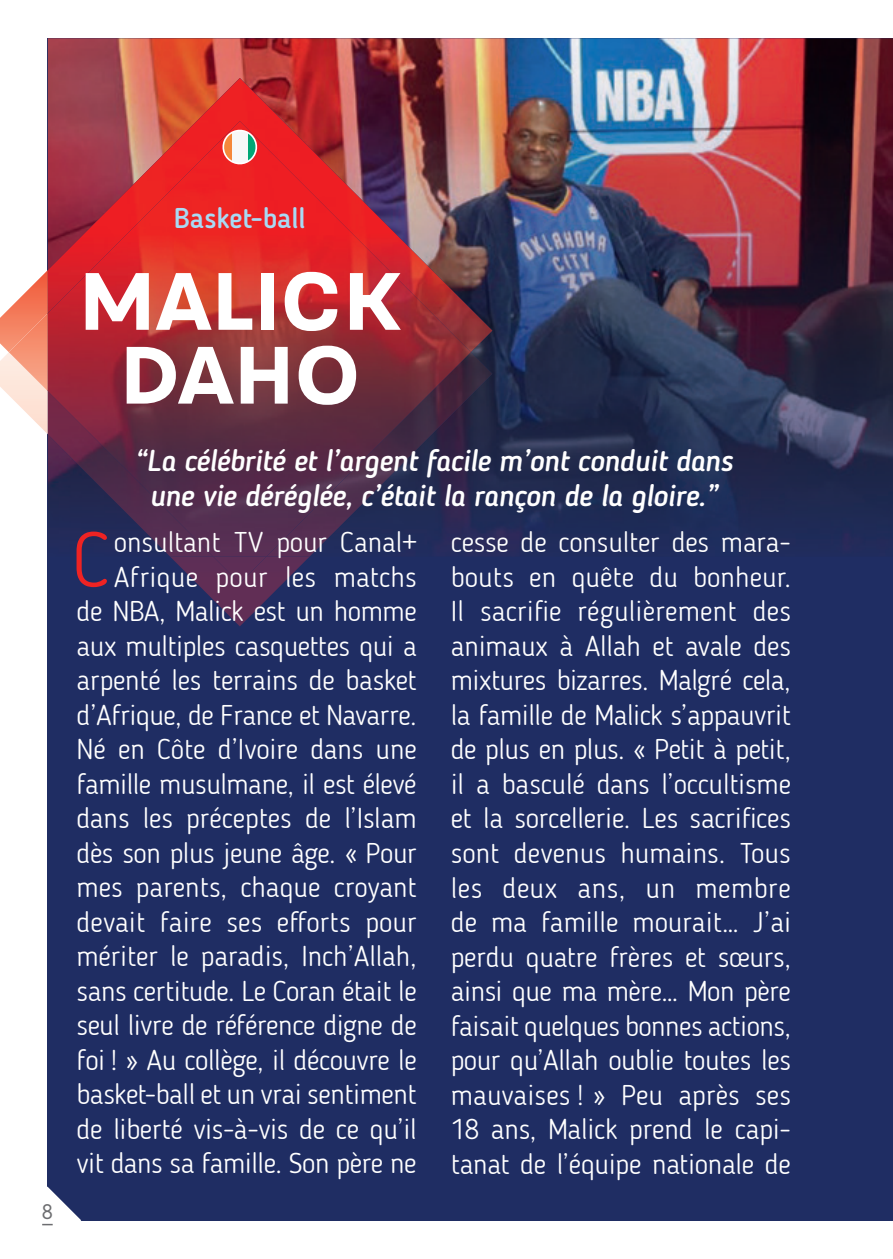
<style>
.page{position:relative;width:893px;height:1259px;background:#fff}
.page>*{position:absolute;margin:0;border:0;box-sizing:border-box;transform-origin:0 0}
.t1{font:81px/73.8px "Velodroma Basic";letter-spacing:-.025em;color:#fff;text-align:center}
.t2{font:300 76.8px "Blogger Sans";color:#ee2323}
.t3{font:italic 500 30px/34.5px "Blogger Sans";letter-spacing:-.015em;color:#fff;text-align:center}
.t4{font:300 28.5px/34.5px "Blogger Sans";letter-spacing:-.015em;color:#fff;text-align:right}
.t5{font:500 28.5px "Blogger Sans";color:#a9daf4}
.t6{font:21px "Blogger Sans";color:#6c6d70}
</style>
<div class="page">
<div style="left:48px;top:38px;width:845px;height:1182px;background:#1f2d63"></div>
<img style="left:48px;top:38px;width:845px;height:513px">
<svg style="left:170px;top:556px;width:140px;height:70px"></svg>
<img style="left:48px;top:78px;width:444px;height:473px">
<svg style="left:0;top:270px;width:48px;height:164px"></svg>
<img style="left:9px;top:313px;width:39px;height:78px">
<img style="left:213px;top:556px;width:53px;height:27px">
<img style="left:48px;top:121px;width:423px;height:435px">
<svg style="left:222px;top:127px;width:38px;height:40px;background:#dc9489"></svg>
<svg style="left:42px;top:1186px;width:39px;height:40px"></svg>
<p class="t6" style="left:42px;top:1199px;width:12px">8</p>
<p class="t5" style="left:174px;top:201px;width:133px">Basket-ball</p>
<h1 class="t1" style="left:78px;top:264px;width:326px">MALICK<br>DAHO</h1>
<p class="t3" style="left:134px;top:443px;width:600px">“La célébrité et l’argent facile m’ont conduit dans une vie déréglée, c’était la rançon de la gloire.”</p>
<p class="t4" style="left:77px;top:525px;width:342px">onsultant TV pour Canal+<br>Afrique pour les matchs<br>de NBA, Malick est un homme aux multiples casquettes qui a arpenté les terrains de basket d’Afrique, de France et Navarre.<br>Né en Côte d’Ivoire dans une famille musulmane, il est élevé dans les préceptes de l’Islam dès son plus jeune âge. « Pour mes parents, chaque croyant devait faire ses efforts pour mériter le paradis, Inch’Allah, sans certitude. Le Coran était le seul livre de référence digne de foi ! » Au collège, il découvre le basket-ball et un vrai sentiment de liberté vis-à-vis de ce qu’il vit dans sa famille. Son père ne</p>
<p class="t4" style="left:451px;top:525px;width:342px;text-align:justify">cesse de consulter des mara&shy;bouts en quête du bonheur.<br>Il sacrifie régulièrement des animaux à Allah et avale des mixtures bizarres. Malgré cela, la famille de Malick s’appauvrit de plus en plus. « Petit à petit, il a basculé dans l’occultisme et la sorcellerie. Les sacrifices sont devenus humains. Tous les deux ans, un membre de ma famille mourait… J’ai perdu quatre frères et sœurs, ainsi que ma mère… Mon père faisait quelques bonnes actions, pour qu’Allah oublie toutes les mauvaises ! » Peu après ses 18 ans, Malick prend le capi&shy;tanat de l’équipe nationale de</p>
<h2 class="t2" style="left:73px;top:514px;width:38px">C</h2>
</div>
